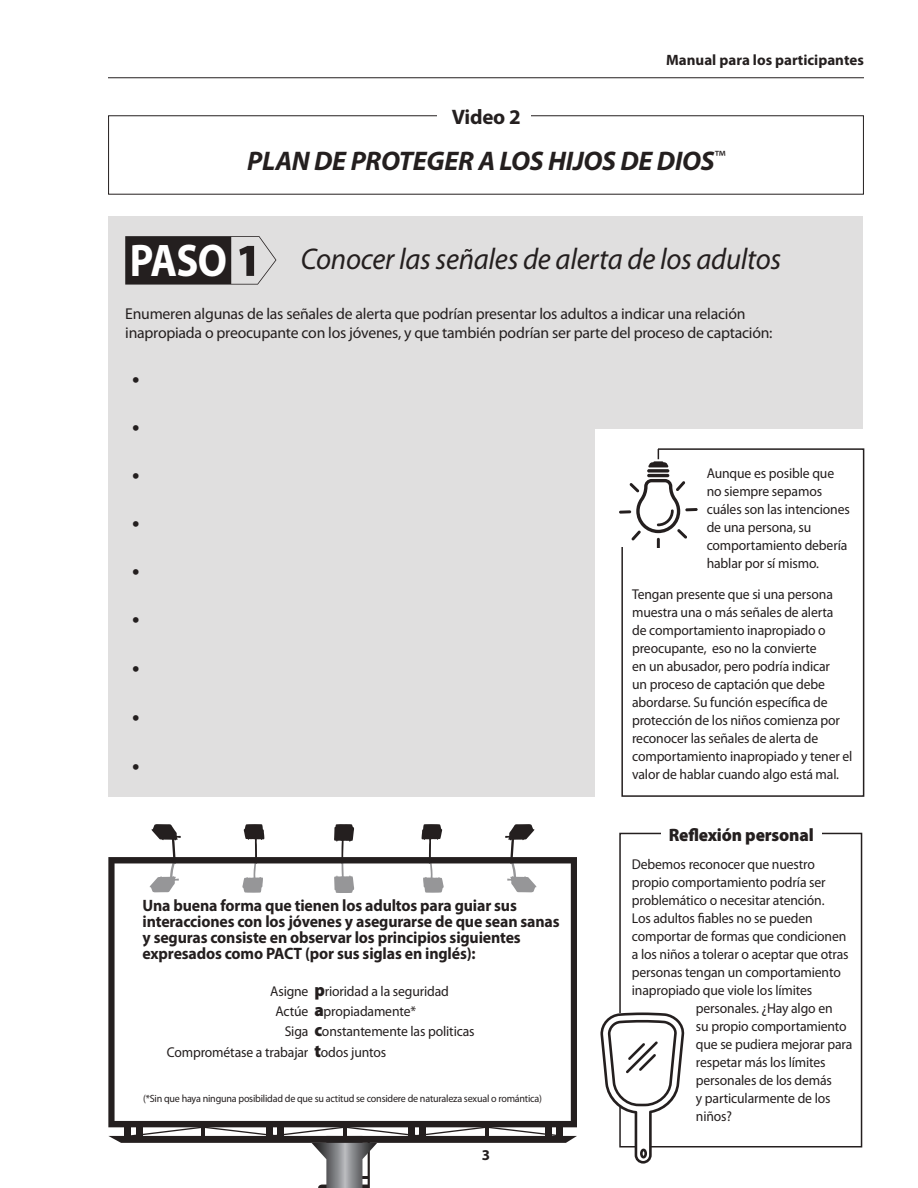
<style>
.page{position:relative;width:918px;height:1188px;background:#fff}
.page>*{position:absolute;margin:0;border:0;box-sizing:border-box;transform-origin:0 0}
.t1{font:700 45.9px "Myriad Pro";color:#fff;scale:.89 1}
.t2{font:italic 30px "Myriad Pro";letter-spacing:-.01em;color:#241f1f;scale:.96 1}
.t3{font:italic 700 27px "Myriad Pro";letter-spacing:-.01em;color:#241f1f}
.t4{font:27px/48.3px "Myriad Pro";color:#241f1f;text-align:justify}
.t5{font:700 21px "Myriad Pro";letter-spacing:-.01em;color:#241f1f}
.t6{font:900 18px "Myriad Pro";letter-spacing:-.01em;color:#241f1f;scale:.96 1}
.t7{font:700 16.5px/15.8px "Myriad Pro";letter-spacing:-.01em;color:#241f1f;scale:.96 1}
.t8{font:15.75px/19.5px "Myriad Pro";letter-spacing:-.015em;color:#241f1f}
.t9{font:700 15px "Myriad Pro";color:#241f1f}
.t10{font:14.25px/18px "Myriad Pro";letter-spacing:-.01em;color:#241f1f;scale:.96 1}
.t11{font:10.5px "Myriad Pro";letter-spacing:-.02em;color:#241f1f;scale:.96 1}
.s1{font-weight:900;font-size:18px}
</style>
<div class="page">
<hr style="left:108px;top:77px;width:756px;height:1px;background:#241f1f">
<div style="left:108px;top:216px;width:754px;height:580px;background:#e0dfdf"></div>
<div style="left:595px;top:430px;width:283px;height:379px;background:#fff"></div>
<div style="left:621px;top:448px;width:243px;height:349px;border:2px solid #241f1f"></div>
<div style="left:621px;top:447px;width:37px;height:100px;background:#fff"></div>
<hr style="left:647px;top:474px;width:22px;height:3px;background:#241f1f;border-radius:2px">
<svg style="left:647px;top:469px;width:22px;height:4px"></svg>
<svg style="left:619px;top:479px;width:79px;height:68px"></svg>
<svg style="left:648px;top:449px;width:21px;height:18px"></svg>
<svg style="left:125px;top:236px;width:151px;height:49px"></svg>
<svg style="left:108px;top:1127px;width:469px;height:61px"></svg>
<svg style="left:151px;top:824px;width:30px;height:33px"></svg>
<svg style="left:243px;top:824px;width:22px;height:33px"></svg>
<svg style="left:334px;top:824px;width:20px;height:33px"></svg>
<svg style="left:505px;top:824px;width:30px;height:33px"></svg>
<svg style="left:421px;top:824px;width:22px;height:33px"></svg>
<svg style="left:108px;top:857px;width:469px;height:270px"></svg>
<div style="left:108px;top:115px;width:756px;height:80px;border:1px solid #241f1f"></div>
<div style="left:437px;top:107px;width:93px;height:22px;background:#fff"></div>
<div style="left:619px;top:833px;width:243px;height:315px;border:2px solid #241f1f"></div>
<div style="left:661px;top:825px;width:160px;height:18px;background:#fff"></div>
<svg style="left:600px;top:1013px;width:84px;height:151px"></svg>
<p class="t9" style="left:666px;top:52px;width:199px">Manual para los participantes</p>
<h3 class="t5" style="left:452px;top:105px;width:70px">Video 2</h3>
<h3 class="t3" style="left:247px;top:143px;width:480px">PLAN DE PROTEGER A LOS HIJOS DE DIOS<sup>™</sup></h3>
<h1 class="t1" style="left:130px;top:231px;width:111px">PASO</h1>
<h2 class="t2" style="left:301px;top:240px;width:502px">Conocer las señales de alerta de los adultos</h2>
<p class="t8" style="left:125px;top:304px;width:649px">Enumeren algunas de las señales de alerta que podrían presentar los adultos a indicar una relación inapropiada o preocupante con los jóvenes, y que también podrían ser parte del proceso de captación:</p>
<h3 class="t4" style="left:132px;top:355px;width:9px">• • • • • • • • •</h3>
<p class="t10" style="left:707px;top:464px;width:151px">Aunque es posible que no siempre sepamos cuáles son las intenciones de una persona, su comportamiento debería hablar por sí mismo.</p>
<p class="t10" style="left:632px;top:586px;width:231px">Tengan presente que si una persona muestra una o más señales de alerta<br>de comportamiento inapropiado o preocupante, eso no la convierte<br>en un abusador, pero podría indicar<br>un proceso de captación que debe abordarse. Su función específica de protección de los niños comienza por reconocer las señales de alerta de comportamiento inapropiado y tener el valor de hablar cuando algo está mal.</p>
<p class="t7" style="left:143px;top:898px;width:436px">Una buena forma que tienen los adultos para guiar sus interacciones con los jóvenes y asegurarse de que sean sanas y seguras consiste en observar los principios siguientes expresados como PACT (por sus siglas en inglés):</p>
<p class="t10" style="left:276px;top:982px;width:182px;line-height:20.1px;text-indent:-5px">Asigne <span class="s1">p</span>rioridad a la seguridad<br>Actúe <span class="s1">a</span>propiadamente*</p>
<p class="t10" style="left:167px;top:1022px;width:322px;line-height:20.1px;text-indent:118px">Siga <span class="s1">c</span>onstantemente las politicas<br>Comprométase a trabajar <span class="s1">t</span>odos juntos</p>
<p class="t11" style="left:143px;top:1092px;width:417px">(*Sin que haya ninguna posibilidad de que su actitud se considere de naturaleza sexual o romántica)</p>
<p class="t9" style="left:482px;top:1146px;width:10px">3</p>
<p class="t6" style="left:669px;top:823px;width:153px">Reflexión personal</p>
<p class="t10" style="left:632px;top:855px;width:192px">Debemos reconocer que nuestro</p>
<p class="t10" style="left:632px;top:873px;width:203px">propio comportamiento podría ser</p>
<p class="t10" style="left:632px;top:891px;width:202px">problemático o necesitar atención.</p>
<p class="t10" style="left:632px;top:909px;width:190px">Los adultos fiables no se pueden</p>
<p class="t10" style="left:632px;top:927px;width:225px">comportar de formas que condicionen</p>
<p class="t10" style="left:632px;top:945px;width:227px">a los niños a tolerar o aceptar que otras</p>
<p class="t10" style="left:632px;top:963px;width:219px">personas tengan un comportamiento</p>
<p class="t10" style="left:632px;top:981px;width:189px">inapropiado que viole los límites</p>
<p class="t10" style="left:696px;top:999px;width:144px">personales. ¿Hay algo en</p>
<p class="t10" style="left:696px;top:1017px;width:159px">su propio comportamiento</p>
<p class="t10" style="left:696px;top:1035px;width:164px">que se pudiera mejorar para</p>
<p class="t10" style="left:696px;top:1053px;width:137px">respetar más los límites</p>
<p class="t10" style="left:696px;top:1071px;width:143px">personales de los demás</p>
<p class="t10" style="left:696px;top:1089px;width:142px">y particularmente de los</p>
<p class="t10" style="left:696px;top:1107px;width:39px">niños?</p>
</div>
